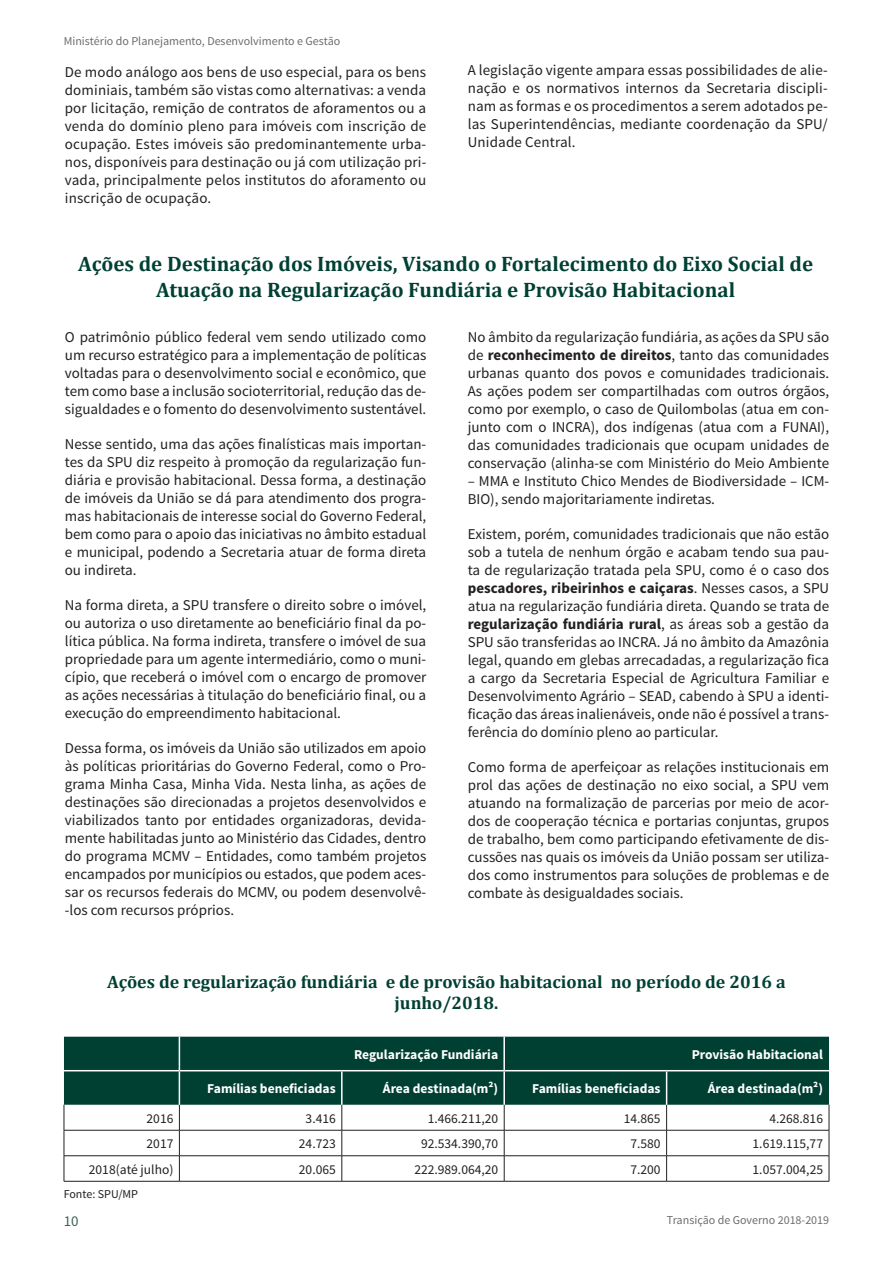
<style>
.page{position:relative;width:893px;height:1263px;background:#fff}
.page>*{position:absolute;margin:0;border:0;box-sizing:border-box;transform-origin:0 0}
.t1{font:700 21px/25.2px "Cambria";color:#004033;text-align:center}
.t2{font:700 18px/21.6px "Cambria";color:#004033;text-align:center}
.t3{font:15px/18px "Source Sans Pro";color:#231f20;text-align:justify}
.t4{font:15px "Source Sans Pro";color:#40645a}
.t5{font:13.5px "Source Sans Pro";color:#231f20}
.t6{font:700 13.5px "Source Sans Pro";color:#fff}
.t7{font:12px "Source Sans Pro";color:#6c6d70}
.t8{font:12px "Source Sans Pro";color:#231f20}
.s1{font-weight:700}
</style>
<div class="page">
<div style="left:64px;top:1037px;width:765px;height:68px;background:#004033"></div>
<hr style="left:64px;top:1130px;width:115px;height:1px;background:#231f20">
<hr style="left:179px;top:1130px;width:163px;height:1px;background:#231f20">
<hr style="left:342px;top:1130px;width:162px;height:1px;background:#231f20">
<hr style="left:504px;top:1130px;width:163px;height:1px;background:#231f20">
<hr style="left:667px;top:1130px;width:162px;height:1px;background:#231f20">
<hr style="left:64px;top:1155px;width:115px;height:1px;background:#231f20">
<svg style="left:64px;top:1105px;width:1px;height:76px"></svg>
<hr style="left:179px;top:1155px;width:163px;height:1px;background:#231f20">
<svg style="left:179px;top:1105px;width:1px;height:76px"></svg>
<hr style="left:342px;top:1155px;width:162px;height:1px;background:#231f20">
<svg style="left:342px;top:1105px;width:1px;height:76px"></svg>
<hr style="left:504px;top:1155px;width:163px;height:1px;background:#231f20">
<svg style="left:504px;top:1105px;width:1px;height:76px"></svg>
<hr style="left:667px;top:1155px;width:162px;height:1px;background:#231f20">
<svg style="left:666px;top:1105px;width:1px;height:76px"></svg>
<svg style="left:829px;top:1105px;width:1px;height:76px"></svg>
<hr style="left:64px;top:1181px;width:115px;height:1px;background:#231f20">
<hr style="left:179px;top:1181px;width:163px;height:1px;background:#231f20">
<hr style="left:342px;top:1181px;width:162px;height:1px;background:#231f20">
<hr style="left:504px;top:1181px;width:163px;height:1px;background:#231f20">
<hr style="left:667px;top:1181px;width:162px;height:1px;background:#231f20">
<hr style="left:179px;top:1037px;width:1px;height:33px;background:#fff">
<hr style="left:503px;top:1037px;width:2px;height:33px;background:#fff">
<hr style="left:64px;top:1070px;width:115px;height:1px;background:#fff">
<hr style="left:179px;top:1070px;width:163px;height:1px;background:#fff">
<hr style="left:179px;top:1071px;width:1px;height:34px;background:#fff">
<hr style="left:342px;top:1070px;width:162px;height:1px;background:#fff">
<hr style="left:341px;top:1071px;width:2px;height:34px;background:#fff">
<hr style="left:504px;top:1070px;width:163px;height:1px;background:#fff">
<hr style="left:503px;top:1071px;width:2px;height:34px;background:#fff">
<hr style="left:667px;top:1070px;width:162px;height:1px;background:#fff">
<hr style="left:666px;top:1071px;width:1px;height:34px;background:#fff">
<p class="t7" style="left:64px;top:34px;width:278px">Ministério do Planejamento, Desenvolvimento e Gestão</p>
<p class="t3" style="left:65px;top:63px;width:363px">De modo análogo aos bens de uso especial, para os bens dominiais, também são vistas como alternativas: a venda por licitação, remição de contratos de aforamentos ou a venda do domínio pleno para imóveis com inscrição de ocupação. Estes imóveis são predominantemente urba&shy;nos, disponíveis para destinação ou já com utilização pri&shy;vada, principalmente pelos institutos do aforamento ou inscrição de ocupação.</p>
<p class="t3" style="left:468px;top:61px;width:361px">A legislação vigente ampara essas possibilidades de alie&shy;nação e os normativos internos da Secretaria discipli&shy;nam as formas e os procedimentos a serem adotados pe&shy;las Superintendências, mediante coordenação da SPU/ Unidade Central.</p>
<h1 class="t1" style="left:78px;top:251px;width:736px">Ações de Destinação dos Imóveis, Visando o Fortalecimento do Eixo Social de<br>Atuação na Regularização Fundiária e Provisão Habitacional</h1>
<p class="t3" style="left:65px;top:328px;width:363px">O patrimônio público federal vem sendo utilizado como um recurso estratégico para a implementação de políticas voltadas para o desenvolvimento social e econômico, que tem como base a inclusão socioterritorial, redução das de&shy;sigualdades e o fomento do desenvolvimento sustentável.</p>
<p class="t3" style="left:65px;top:435px;width:363px">Nesse sentido, uma das ações finalísticas mais importan&shy;tes da SPU diz respeito à promoção da regularização fun&shy;diária e provisão habitacional. Dessa forma, a destinação de imóveis da União se dá para atendimento dos progra&shy;mas habitacionais de interesse social do Governo Federal, bem como para o apoio das iniciativas no âmbito estadual e municipal, podendo a Secretaria atuar de forma direta ou indireta.</p>
<p class="t3" style="left:65px;top:596px;width:363px">Na forma direta, a SPU transfere o direito sobre o imóvel, ou autoriza o uso diretamente ao beneficiário final da po&shy;lítica pública. Na forma indireta, transfere o imóvel de sua propriedade para um agente intermediário, como o muni&shy;cípio, que receberá o imóvel com o encargo de promover as ações necessárias à titulação do beneficiário final, ou a execução do empreendimento habitacional.</p>
<p class="t3" style="left:65px;top:739px;width:363px">Dessa forma, os imóveis da União são utilizados em apoio às políticas prioritárias do Governo Federal, como o Pro&shy;grama Minha Casa, Minha Vida. Nesta linha, as ações de destinações são direcionadas a projetos desenvolvidos e viabilizados tanto por entidades organizadoras, devida&shy;mente habilitadas junto ao Ministério das Cidades, dentro do programa MCMV – Entidades, como também projetos encampados por municípios ou estados, que podem aces&shy;sar os recursos federais do MCMV, ou podem desenvolvê--los com recursos próprios.</p>
<p class="t3" style="left:468px;top:328px;width:363px">No âmbito da regularização fundiária, as ações da SPU são de <span class="s1">reconhecimento de direitos</span>, tanto das comunidades urbanas quanto dos povos e comunidades tradicionais.<br>As ações podem ser compartilhadas com outros órgãos, como por exemplo, o caso de Quilombolas (atua em con&shy;junto com o INCRA), dos indígenas (atua com a FUNAI), das comunidades tradicionais que ocupam unidades de conservação (alinha-se com Ministério do Meio Ambiente</p>
<p class="t3" style="left:468px;top:472px;width:363px">– MMA e Instituto Chico Mendes de Biodiversidade – ICM-<br>BIO), sendo majoritariamente indiretas.</p>
<p class="t3" style="left:468px;top:525px;width:363px">Existem, porém, comunidades tradicionais que não estão sob a tutela de nenhum órgão e acabam tendo sua pau&shy;ta de regularização tratada pela SPU, como é o caso dos <span class="s1">pescadores, ribeirinhos e caiçaras</span>. Nesses casos, a SPU atua na regularização fundiária direta. Quando se trata de <span class="s1">regularização fundiária rural</span>, as áreas sob a gestão da SPU são transferidas ao INCRA. Já no âmbito da Amazônia legal, quando em glebas arrecadadas, a regularização fica a cargo da Secretaria Especial de Agricultura Familiar e Desenvolvimento Agrário – SEAD, cabendo à SPU a identi&shy;ficação das áreas inalienáveis, onde não é possível a trans&shy;ferência do domínio pleno ao particular.</p>
<p class="t3" style="left:468px;top:758px;width:363px">Como forma de aperfeiçoar as relações institucionais em prol das ações de destinação no eixo social, a SPU vem atuando na formalização de parcerias por meio de acor&shy;dos de cooperação técnica e portarias conjuntas, grupos de trabalho, bem como participando efetivamente de dis&shy;cussões nas quais os imóveis da União possam ser utiliza&shy;dos como instrumentos para soluções de problemas e de combate às desigualdades sociais.</p>
<p class="t2" style="left:107px;top:970px;width:680px">Ações de regularização fundiária e de provisão habitacional no período de 2016 a junho/2018.</p>
<p class="t6" style="left:354px;top:1045px;width:146px">Regularização Fundiária</p>
<p class="t6" style="left:692px;top:1045px;width:133px">Provisão Habitacional</p>
<p class="t6" style="left:207px;top:1080px;width:130px">Famílias beneficiadas</p>
<p class="t6" style="left:383px;top:1080px;width:117px">Área destinada(m²)</p>
<p class="t6" style="left:532px;top:1080px;width:130px">Famílias beneficiadas</p>
<p class="t6" style="left:708px;top:1080px;width:117px">Área destinada(m²)</p>
<p class="t5" style="left:147px;top:1110px;width:28px">2016</p>
<p class="t5" style="left:306px;top:1110px;width:32px">3.416</p>
<p class="t5" style="left:428px;top:1110px;width:72px">1.466.211,20</p>
<p class="t5" style="left:624px;top:1110px;width:38px">14.865</p>
<p class="t5" style="left:769px;top:1110px;width:55px">4.268.816</p>
<p class="t5" style="left:147px;top:1135px;width:28px">2017</p>
<p class="t5" style="left:299px;top:1135px;width:38px">24.723</p>
<p class="t5" style="left:421px;top:1135px;width:79px">92.534.390,70</p>
<p class="t5" style="left:630px;top:1135px;width:32px">7.580</p>
<p class="t5" style="left:753px;top:1135px;width:72px">1.619.115,77</p>
<p class="t5" style="left:89px;top:1161px;width:86px">2018(até julho)</p>
<p class="t5" style="left:299px;top:1161px;width:38px">20.065</p>
<p class="t5" style="left:414px;top:1161px;width:85px">222.989.064,20</p>
<p class="t5" style="left:630px;top:1161px;width:32px">7.200</p>
<p class="t5" style="left:753px;top:1161px;width:72px">1.057.004,25</p>
<p class="t8" style="left:64px;top:1187px;width:76px">Fonte: SPU/MP</p>
<p class="t4" style="left:64px;top:1212px;width:16px">10</p>
<p class="t7" style="left:667px;top:1212px;width:164px">Transição de Governo 2018-2019</p>
</div>
